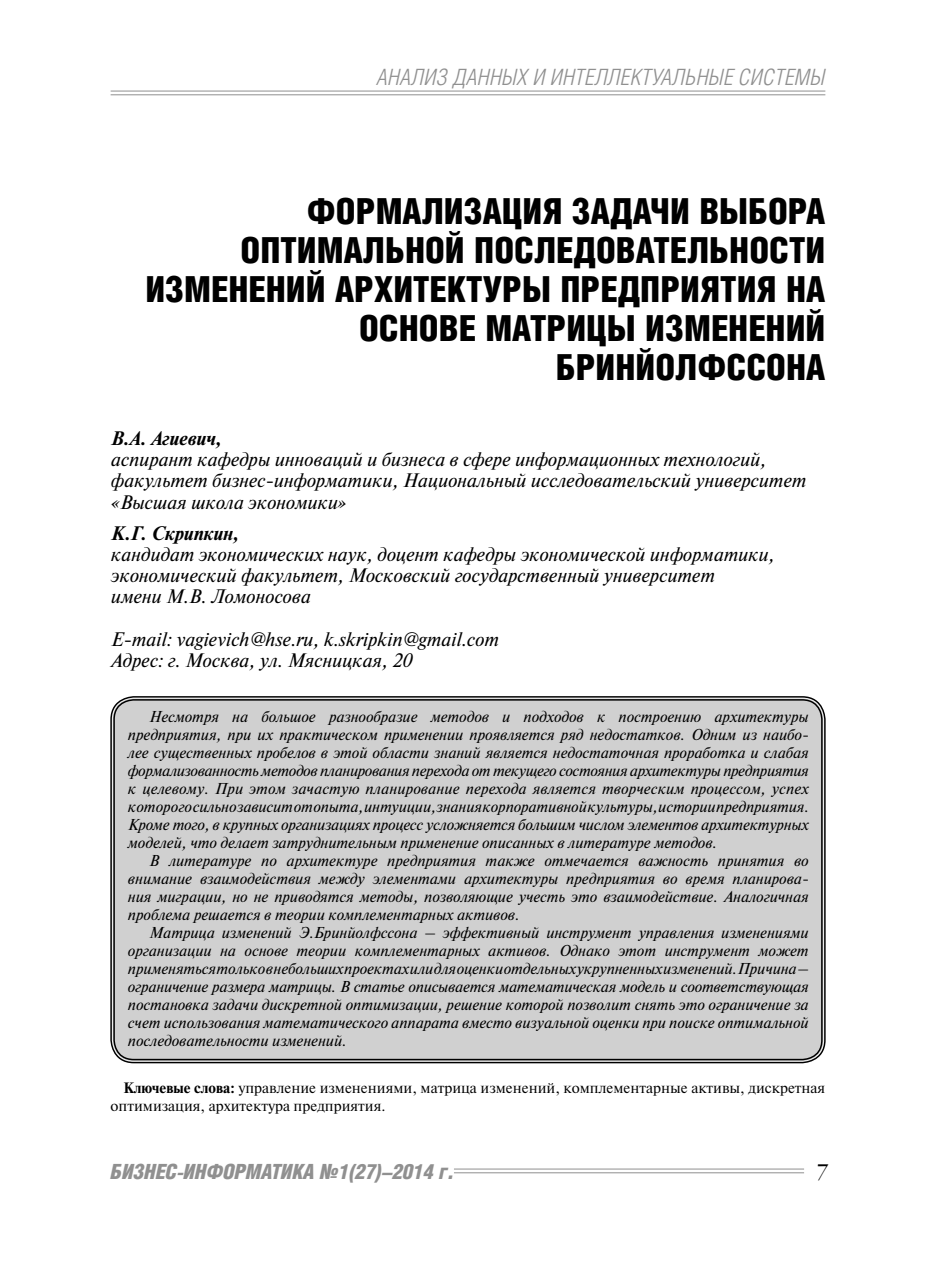
<style>
.page{position:relative;width:936px;height:1276px;background:#fff}
.page>*{position:absolute;margin:0;border:0;box-sizing:border-box;transform-origin:0 0}
.t1{font:900 36px/39px "Helios Cond";color:#000;text-align:right}
.t2{font:italic 300 22.5px "Helios Cond";letter-spacing:.01em;color:#909090}
.t3{font:italic 900 21px "Helios Cond";letter-spacing:-.01em;color:#909090}
.t4{font:italic 19.5px/21px "Newton C";color:#000}
.t5{font:italic 700 19.5px "Newton C";color:#000}
.t6{font:italic 300 19.5px "Garamond C";color:#000}
.t7{font:italic 15.75px/18px "Newton C";color:#000;text-align:justify}
.t8{font:15px/18px "Newton C";color:#000}
.s1{font-weight:700}
</style>
<div class="page">
<hr style="left:111px;top:91px;width:714px;height:1px;background:#909090">
<hr style="left:111px;top:94px;width:714px;height:1px;background:#909090">
<hr style="left:454px;top:1168px;width:350px;height:1px;background:#909090">
<hr style="left:454px;top:1172px;width:350px;height:1px;background:#909090">
<div style="left:113px;top:698px;width:710px;height:363px;background:#d0d0d0;border-radius:21px"></div>
<h2 class="t2" style="left:377px;top:69px;width:449px">АНАЛИЗ ДАННЫХ И ИНТЕЛЛЕКТУАЛЬНЫЕ СИСТЕМЫ</h2>
<h1 class="t1" style="left:145px;top:195px;width:681px">ФОРМАЛИЗАЦИЯ ЗАДАЧИ ВЫБОРА<br>ОПТИМАЛЬНОЙ ПОСЛЕДОВАТЕЛЬНОСТИ<br>ИЗМЕНЕНИЙ АРХИТЕКТУРЫ ПРЕДПРИЯТИЯ НА<br>ОСНОВЕ МАТРИЦЫ ИЗМЕНЕНИЙ<br>БРИНЙОЛФССОНА</h1>
<p class="t5" style="left:111px;top:431px;width:112px">В.А. Агиевич,</p>
<p class="t4" style="left:111px;top:450px;width:696px;line-height:21.8px">аспирант кафедры инноваций и бизнеса в сфере информационных технологий, факультет бизнес-информатики, Национальный исследовательский университет «Высшая школа экономики»</p>
<p class="t5" style="left:111px;top:526px;width:129px">К.Г. Скрипкин,</p>
<p class="t4" style="left:111px;top:546px;width:665px">кандидат экономических наук, доцент кафедры экономической информатики, экономический факультет, Московский государственный университет<br>имени М.В. Ломоносова</p>
<p class="t4" style="left:111px;top:630px;width:389px">E-mail: vagievich@hse.ru, k.skripkin@gmail.com<br>Адрес: г. Москва, ул. Мясницкая, 20</p>
<p class="t7" style="left:128px;top:709px;width:682px;text-indent:21px">Несмотря на большое разнообразие методов и подходов к построению архитектуры предприятия, при их практическом применении проявляется ряд недостатков. Одним из наибо&shy;лее существенных пробелов в этой области знаний является недостаточная проработка и слабая формализованность методов планирования перехода от текущего состояния архитектуры предприятия к целевому. При этом зачастую планирование перехода является творческим процессом, успех которого сильно зависит от опыта, интуиции, знания корпоративной культуры, истории предприятия.<br>Кроме того, в крупных организациях процесс усложняется большим числом элементов архитектурных моделей, что делает затруднительным применение описанных в литературе методов.</p>
<p class="t7" style="left:128px;top:853px;width:682px;text-indent:21px">В литературе по архитектуре предприятия также отмечается важность принятия во внимание взаимодействия между элементами архитектуры предприятия во время планирова&shy;ния миграции, но не приводятся методы, позволяющие учесть это взаимодействие. Аналогичная проблема решается в теории комплементарных активов.</p>
<p class="t7" style="left:128px;top:925px;width:682px;text-indent:21px">Матрица изменений Э.Бринйолфссона – эффективный инструмент управления изменениями организации на основе теории комплементарных активов. Однако этот инструмент может применяться только в небольших проектах или для оценки отдельных укрупненных изменений. Причина – ограничение размера матрицы. В статье описывается математическая модель и соответствующая постановка задачи дискретной оптимизации, решение которой позволит снять это ограничение за счет использования математического аппарата вместо визуальной оценки при поиске оптимальной последовательности изменений.</p>
<p class="t8" style="left:111px;top:1079px;width:716px;text-indent:13px"><span class="s1">Ключевые слова:</span> управление изменениями, матрица изменений, комплементарные активы, дискретная оптимизация, архитектура предприятия.</p>
<h3 class="t3" style="left:111px;top:1164px;width:345px">БИЗНЕС-ИНФОРМАТИКА №1(27)–2014 г.</h3>
<p class="t6" style="left:815px;top:1163px;width:14px">7</p>
</div>
